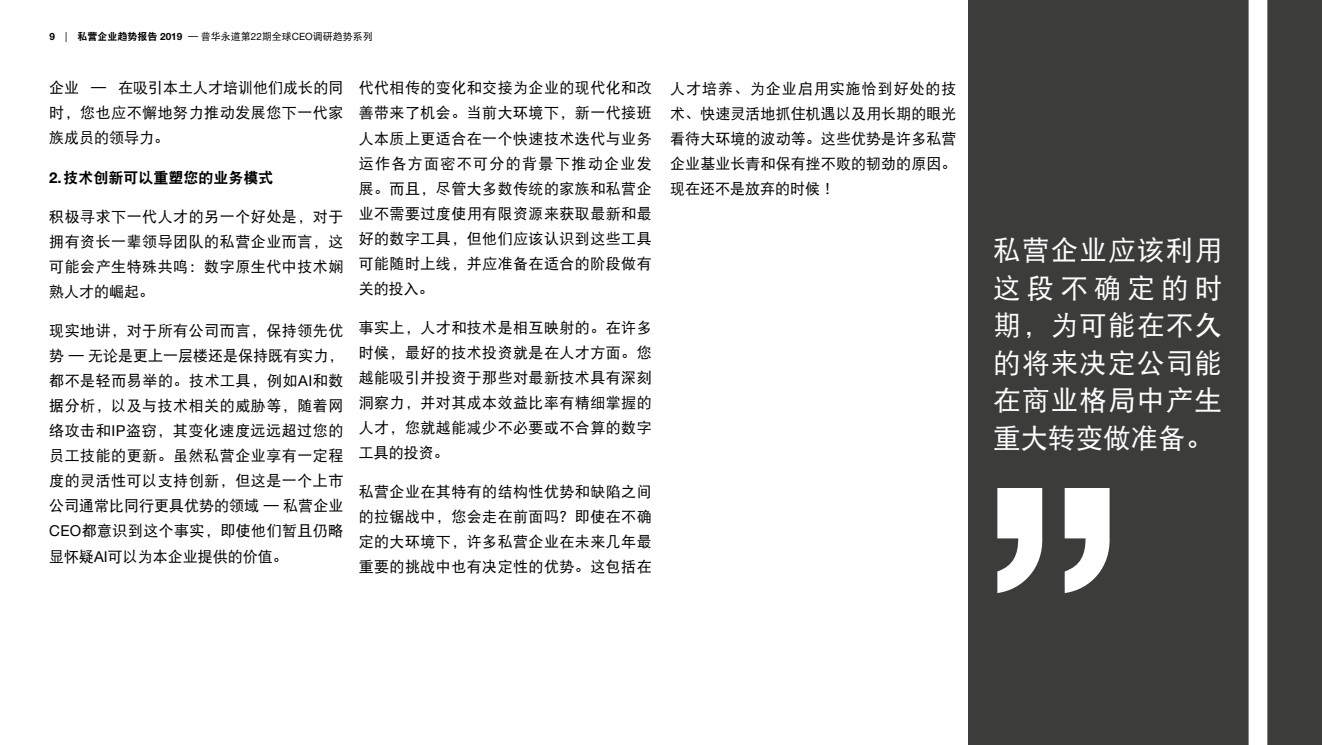
<style>
.page{position:relative;width:1322px;height:745px;background:#fff}
.page>*{position:absolute;margin:0;border:0;box-sizing:border-box;transform-origin:0 0}
.t1{font:27.5px/37.5px "DFP Hei W5";letter-spacing:.045em;color:#fff;text-align:justify}
.t2{font:15px/25px "DFP Hei W5";letter-spacing:.03em;color:#000;text-align:justify}
.t3{font:15px "DFP Hei W9";color:#000}
.t4{font:10px "DFP Hei W5";color:#000}
.s1{font-family:"Helvetica Neue";font-weight:700}
.s2{font-family:"Helvetica Neue"}
.s3{font-family:"DFP Hei W9"}
</style>
<div class="page">
<div style="left:969px;top:0;width:353px;height:744px;background:#3c3c3b"></div>
<svg style="left:968px;top:0;width:300px;height:744px"></svg>
<p class="t4" style="left:50px;top:31px;width:325px"><span class="s1">9</span> <span class="s2">|</span> <span class="s3">私营企业趋势报告</span> <span class="s1">2019</span> — 普华永道第<span class="s2">22</span>期全球<span class="s2">CEO</span>调研趋势系列</p>
<p class="t2" style="left:49px;top:75px;width:296px">企业 — 在吸引本土人才培训他们成长的同时，您也应不懈地努力推动发展您下一代家族成员的领导力。</p>
<p class="t3" style="left:49px;top:169px;width:226px"><span class="s1">2.</span> 技术创新可以重塑您的业务模式</p>
<p class="t2" style="left:49px;top:203px;width:296px">积极寻求下一代人才的另一个好处是，对于拥有资长一辈领导团队的私营企业而言，这可能会产生特殊共鸣：数字原生代中技术娴熟人才的崛起。</p>
<p class="t2" style="left:49px;top:318px;width:296px">现实地讲，对于所有公司而言，保持领先优势 — 无论是更上一层楼还是保持既有实力，都不是轻而易举的。技术工具，例如<span class="s2">AI</span>和数据分析，以及与技术相关的威胁等，随着网络攻击和<span class="s2">IP</span>盗窃，其变化速度远远超过您的员工技能的更新。虽然私营企业享有一定程度的灵活性可以支持创新，但这是一个上市公司通常比同行更具优势的领域 — 私营企业<span class="s2">CEO</span>都意识到这个事实，即使他们暂且仍略显怀疑<span class="s2">AI</span>可以为本企业提供的价值。</p>
<p class="t2" style="left:359px;top:75px;width:294px">代代相传的变化和交接为企业的现代化和改善带来了机会。当前大环境下，新一代接班人本质上更适合在一个快速技术迭代与业务运作各方面密不可分的背景下推动企业发展。而且，尽管大多数传统的家族和私营企业不需要过度使用有限资源来获取最新和最好的数字工具，但他们应该认识到这些工具可能随时上线，并应准备在适合的阶段做有关的投入。</p>
<p class="t2" style="left:359px;top:314px;width:294px">事实上，人才和技术是相互映射的。在许多时候，最好的技术投资就是在人才方面。您越能吸引并投资于那些对最新技术具有深刻洞察力，并对其成本效益比率有精细掌握的人才，您就越能减少不必要或不合算的数字工具的投资。</p>
<p class="t2" style="left:359px;top:479px;width:294px">私营企业在其特有的结构性优势和缺陷之间的拉锯战中，您会走在前面吗？即使在不确定的大环境下，许多私营企业在未来几年最重要的挑战中也有决定性的优势。这包括在</p>
<p class="t2" style="left:670px;top:75px;width:288px">人才培养、为企业启用实施恰到好处的技术、快速灵活地抓住机遇以及用长期的眼光看待大环境的波动等。这些优势是许多私营企业基业长青和保有挫不败的韧劲的原因。现在还不是放弃的时候！</p>
<h1 class="t1" style="left:993px;top:231px;width:230px">私营企业应该利用这段不确定的时期，为可能在不久的将来决定公司能在商业格局中产生重大转变做准备。</h1>
</div>
